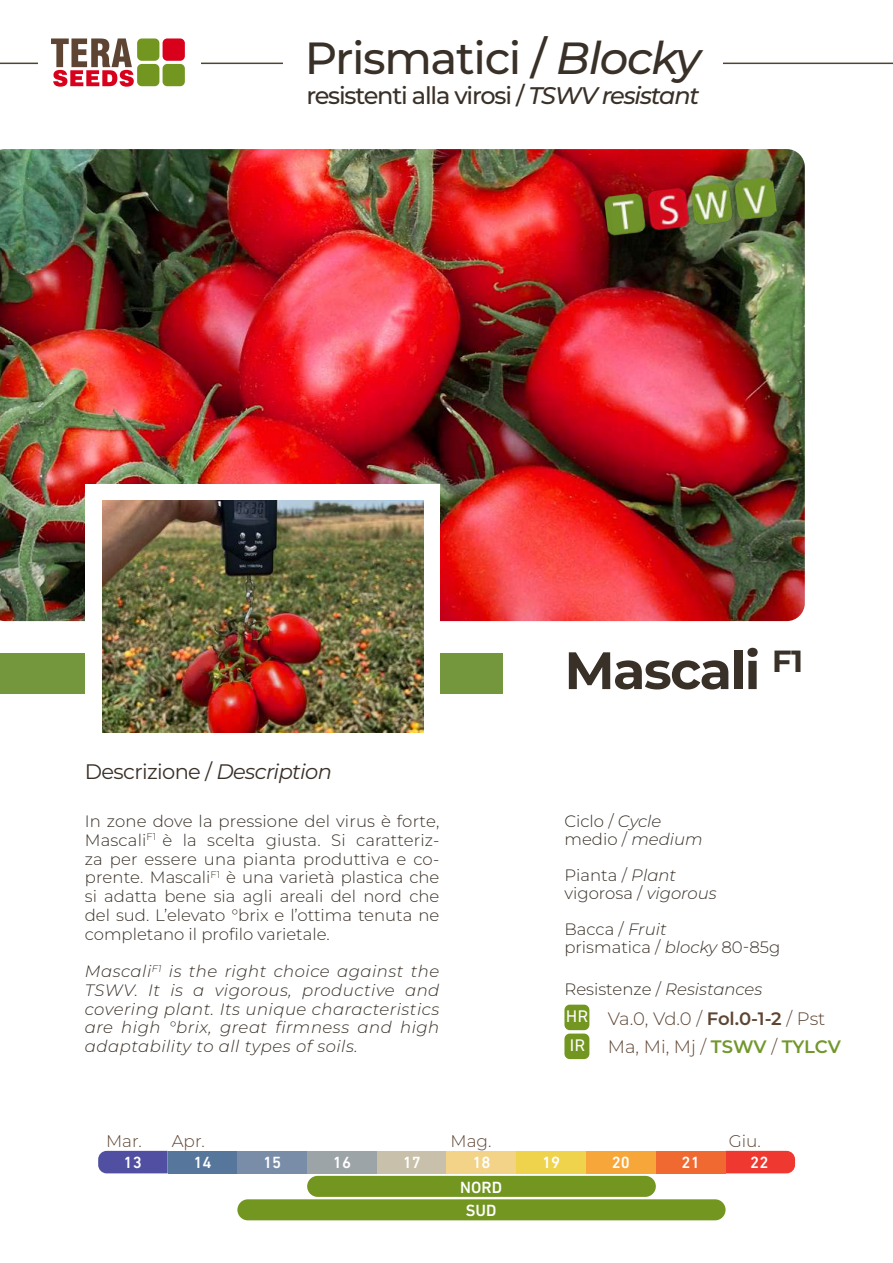
<style>
.page{position:relative;width:893px;height:1263px;background:#fff}
.page>*{position:absolute;margin:0;border:0;box-sizing:border-box;transform-origin:0 0}
.t1{font:700 52.5px "Montserrat";letter-spacing:-.03em;color:#393028}
.t2{font:500 45px "Montserrat";letter-spacing:-.03em;color:#393028}
.t3{font:500 24px "Montserrat";letter-spacing:-.05em;color:#393028}
.t4{font:21px "Montserrat";letter-spacing:-.03em;color:#393028}
.t5{font:300 18px/28.5px "Montserrat";color:#5e4533}
.t6{font:300 16.95px "Montserrat";color:#5e4533}
.t7{font:300 16.5px/18.8px "Montserrat";color:#393028}
.t8{font:italic 300 16.5px/18.8px "Montserrat";letter-spacing:.03em;color:#393028;text-align:justify}
.t9{font:500 16.5px/23.5px "DIN Next LT Pro";color:#fff;text-align:center}
.t10{font:16.5px "Golos UI";color:#fff}
.s1{font-style:italic}
.s2{font-weight:600}
.s3{font-weight:600;color:#72972c}
</style>
<div class="page">
<hr style="left:0;top:63px;width:893px;height:1px;background:#4d4533">
<div style="left:38px;top:39px;width:162px;height:59px;background:#fff"></div>
<div style="left:137px;top:38px;width:22px;height:23px;background:#739621;border-radius:5px"></div>
<div style="left:163px;top:38px;width:22px;height:23px;background:#d9001c;border-radius:5px"></div>
<div style="left:137px;top:64px;width:22px;height:22px;background:#739621;border-radius:5px"></div>
<div style="left:163px;top:64px;width:22px;height:22px;background:#739621;border-radius:5px"></div>
<svg style="left:51px;top:38px;width:83px;height:49px"></svg>
<img style="left:0;top:149px;width:805px;height:472px">
<div style="left:0;top:653px;width:503px;height:40px;background:#74973d"></div>
<div style="left:85px;top:484px;width:354px;height:274px;background:#fff"></div>
<img style="left:102px;top:500px;width:321px;height:233px">
<div style="left:98px;top:1151px;width:70px;height:22px;background:#504fa1"></div>
<div style="left:168px;top:1151px;width:69px;height:22px;background:#57769c"></div>
<div style="left:726px;top:1151px;width:69px;height:22px;background:#ef382f"></div>
<div style="left:237px;top:1151px;width:70px;height:22px;background:#798da9"></div>
<div style="left:307px;top:1151px;width:70px;height:22px;background:#9da4a8"></div>
<div style="left:377px;top:1151px;width:70px;height:22px;background:#c8c0aa"></div>
<div style="left:447px;top:1151px;width:69px;height:22px;background:#f2d387"></div>
<div style="left:516px;top:1151px;width:70px;height:22px;background:#f0d34d"></div>
<div style="left:586px;top:1151px;width:70px;height:22px;background:#f7a739"></div>
<div style="left:656px;top:1151px;width:70px;height:22px;background:#ef6930"></div>
<div style="left:307px;top:1176px;width:349px;height:21px;background:#739621;border-radius:11px"></div>
<div style="left:237px;top:1199px;width:489px;height:21px;background:#739621;border-radius:11px"></div>
<div style="left:283px;top:25px;width:440px;height:58px;background:#fff"></div>
<div style="left:564px;top:1033px;width:25px;height:26px;background:#739621;border-radius:5px"></div>
<div style="left:564px;top:1005px;width:25px;height:25px;background:#739621;border-radius:5px"></div>
<img style="left:604px;top:176px;width:174px;height:66px">
<h2 class="t2" style="left:305px;top:27px;width:397px">Prismatici / <span class="s1">Blocky</span></h2>
<h3 class="t3" style="left:306px;top:79px;width:394px">resistenti alla virosi / <span class="s1">TSWV resistant</span></h3>
<p class="t4" style="left:85px;top:757px;width:249px">Descrizione / <span class="s1">Description</span></p>
<p class="t7" style="left:85px;top:811px;width:356px;text-align:justify">In zone dove la pressione del virus è forte, Mascali<sup>F1</sup> è la scelta giusta. Si caratteriz&shy;za per essere una pianta produttiva e co&shy;prente. Mascali<sup>F1</sup> è una varietà plastica che si adatta bene sia agli areali del nord che del sud. L’elevato °brix e l’ottima tenuta ne completano il profilo varietale.</p>
<p class="t8" style="left:85px;top:961px;width:356px">Mascali<sup>F1</sup> is the right choice against the TSWV. It is a vigorous, productive and covering plant. Its unique characteristics are high °brix, great firmness and high adaptability to all types of soils.</p>
<h1 class="t1" style="left:564px;top:633px;width:240px">Mascali <sup>F1</sup></h1>
<p class="t7" style="left:564px;top:812px;width:140px;line-height:18px">Ciclo / <span class="s1">Cycle </span>medio / <span class="s1">medium</span></p>
<p class="t7" style="left:564px;top:866px;width:154px;line-height:18px">Pianta / <span class="s1">Plant </span>vigorosa / <span class="s1">vigorous</span></p>
<p class="t7" style="left:564px;top:920px;width:217px;line-height:18px">Bacca / <span class="s1">Fruit<br></span>prismatica / <span class="s1">blocky</span> 80-85g</p>
<p class="t7" style="left:564px;top:979px;width:199px">Resistenze / <span class="s1">Resistances</span></p>
<p class="t5" style="left:608px;top:1003px;width:234px;text-indent:-42px"><sup>HR</sup> Va.0, Vd.0 / <span class="s2">Fol.0-1-2</span> / Pst<br>Ma, Mi, Mj / <span class="s3">TSWV</span> / <span class="s3">TYLCV</span></p>
<p class="t10" style="left:569px;top:1036px;width:17px">IR</p>
<p class="t6" style="left:106px;top:1129px;width:37px">Mar.</p>
<p class="t6" style="left:172px;top:1129px;width:35px">Apr.</p>
<p class="t6" style="left:451px;top:1129px;width:42px">Mag.</p>
<p class="t6" style="left:729px;top:1129px;width:34px">Giu.</p>
<p class="t9" style="left:460px;top:1175px;width:43px">NORD<br>SUD</p>
<p class="t9" style="left:124px;top:1150px;width:20px">13</p>
<p class="t9" style="left:193px;top:1150px;width:20px">14</p>
<p class="t9" style="left:263px;top:1150px;width:20px">15</p>
<p class="t9" style="left:333px;top:1150px;width:20px">16</p>
<p class="t9" style="left:403px;top:1150px;width:20px">17</p>
<p class="t9" style="left:472px;top:1150px;width:20px">18</p>
<p class="t9" style="left:542px;top:1150px;width:20px">19</p>
<p class="t9" style="left:612px;top:1150px;width:20px">20</p>
<p class="t9" style="left:682px;top:1150px;width:20px">21</p>
<p class="t9" style="left:750px;top:1150px;width:20px">22</p>
</div>
